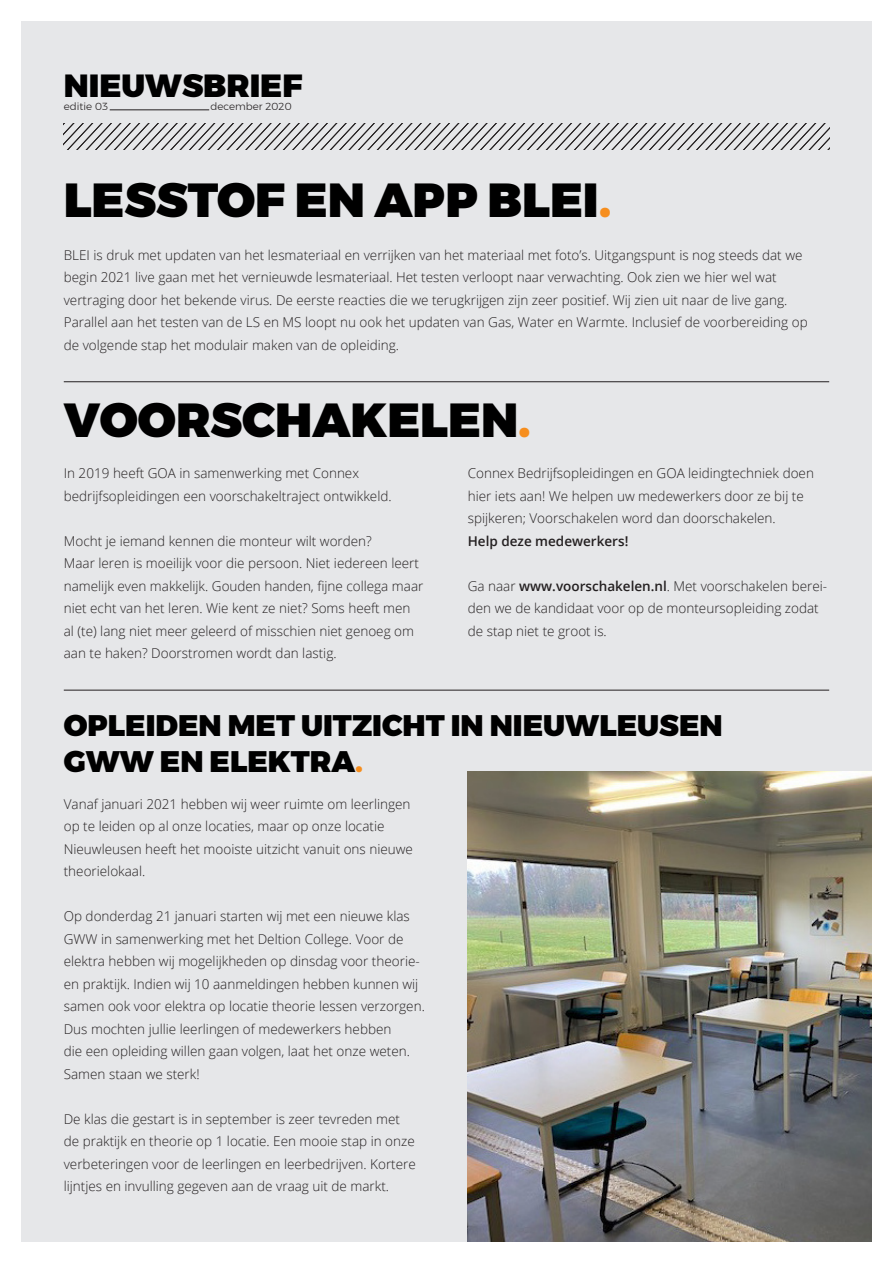
<style>
.page{position:relative;width:893px;height:1263px;background:#fff}
.page>*{position:absolute;margin:0;border:0;box-sizing:border-box;transform-origin:0 0}
.t1{font:900 47.7px "Montserrat";color:#000}
.t2{font:900 31.95px "Montserrat";color:#000}
.t3{font:900 29.7px "Montserrat";color:#000}
.t4{font:300 13.5px/22.5px "Open Sans";color:#231f20}
.t5{font:600 13.5px "Open Sans";color:#231f20}
.t6{font:300 10.2px "Montserrat";color:#231f20}
.s1{color:#f68e1e}
.s2{font-weight:600}
</style>
<div class="page">
<div style="left:21px;top:21px;width:851px;height:1221px;background:#e6e7e9"></div>
<hr style="left:110px;top:110px;width:99px;height:1px;background:#231f20">
<svg style="left:64px;top:124px;width:765px;height:26px"></svg>
<hr style="left:64px;top:381px;width:765px;height:1px;background:#231f20">
<hr style="left:64px;top:690px;width:765px;height:1px;background:#231f20">
<img style="left:468px;top:772px;width:404px;height:470px">
<p class="t2" style="left:64px;top:60px;width:240px">NIEUWSBRIEF</p>
<p class="t6" style="left:64px;top:99px;width:46px">editie 03</p>
<p class="t6" style="left:211px;top:99px;width:83px">december 2020</p>
<p class="t1" style="left:64px;top:161px;width:549px">LESSTOF EN APP BLEI<span class="s1">.</span></p>
<p class="t4" style="left:64px;top:243px;width:745px">BLEI is druk met updaten van het lesmateriaal en verrijken van het materiaal met foto’s. Uitgangspunt is nog steeds dat we begin 2021 live gaan met het vernieuwde lesmateriaal. Het testen verloopt naar verwachting. Ook zien we hier wel wat vertraging door het bekende virus. De eerste reacties die we terugkrijgen zijn zeer positief. Wij zien uit naar de live gang.<br>Parallel aan het testen van de LS en MS loopt nu ook het updaten van Gas, Water en Warmte. Inclusief de voorbereiding op de volgende stap het modulair maken van de opleiding.</p>
<p class="t1" style="left:64px;top:381px;width:469px">VOORSCHAKELEN<span class="s1">.</span></p>
<p class="t4" style="left:64px;top:462px;width:329px">In 2019 heeft GOA in samenwerking met Connex bedrijfsopleidingen een voorschakeltraject ontwikkeld.</p>
<p class="t4" style="left:64px;top:529px;width:361px">Mocht je iemand kennen die monteur wilt worden?<br>Maar leren is moeilijk voor die persoon. Niet iedereen leert namelijk even makkelijk. Gouden handen, fijne collega maar niet echt van het leren. Wie kent ze niet? Soms heeft men al (te) lang niet meer geleerd of misschien niet genoeg om aan te haken? Doorstromen wordt dan lastig.</p>
<p class="t4" style="left:468px;top:462px;width:348px">Connex Bedrijfsopleidingen en GOA leidingtechniek doen hier iets aan! We helpen uw medewerkers door ze bij te spijkeren; Voorschakelen word dan doorschakelen.</p>
<p class="t5" style="left:468px;top:531px;width:162px">Help deze medewerkers!</p>
<p class="t4" style="left:468px;top:574px;width:361px">Ga naar <span class="s2">www.voorschakelen.nl</span>. Met voorschakelen berei&shy;den we de kandidaat voor op de monteursopleiding zodat de stap niet te groot is.</p>
<p class="t3" style="left:64px;top:701px;width:660px">OPLEIDEN MET UITZICHT IN NIEUWLEUSEN</p>
<p class="t3" style="left:64px;top:737px;width:301px">GWW EN ELEKTRA<span class="s1">.</span></p>
<p class="t4" style="left:64px;top:792px;width:351px">Vanaf januari 2021 hebben wij weer ruimte om leerlingen op te leiden op al onze locaties, maar op onze locatie Nieuwleusen heeft het mooiste uitzicht vanuit ons nieuwe theorielokaal.</p>
<p class="t4" style="left:64px;top:904px;width:363px">Op donderdag 21 januari starten wij met een nieuwe klas GWW in samenwerking met het Deltion College. Voor de elektra hebben wij mogelijkheden op dinsdag voor theorie&shy;en praktijk. Indien wij 10 aanmeldingen hebben kunnen wij samen ook voor elektra op locatie theorie lessen verzorgen.<br>Dus mochten jullie leerlingen of medewerkers hebben<br>die een opleiding willen gaan volgen, laat het onze weten.<br>Samen staan we sterk!</p>
<p class="t4" style="left:64px;top:1107px;width:354px">De klas die gestart is in september is zeer tevreden met de praktijk en theorie op 1 locatie. Een mooie stap in onze verbeteringen voor de leerlingen en leerbedrijven. Kortere lijntjes en invulling gegeven aan de vraag uit de markt.</p>
</div>
